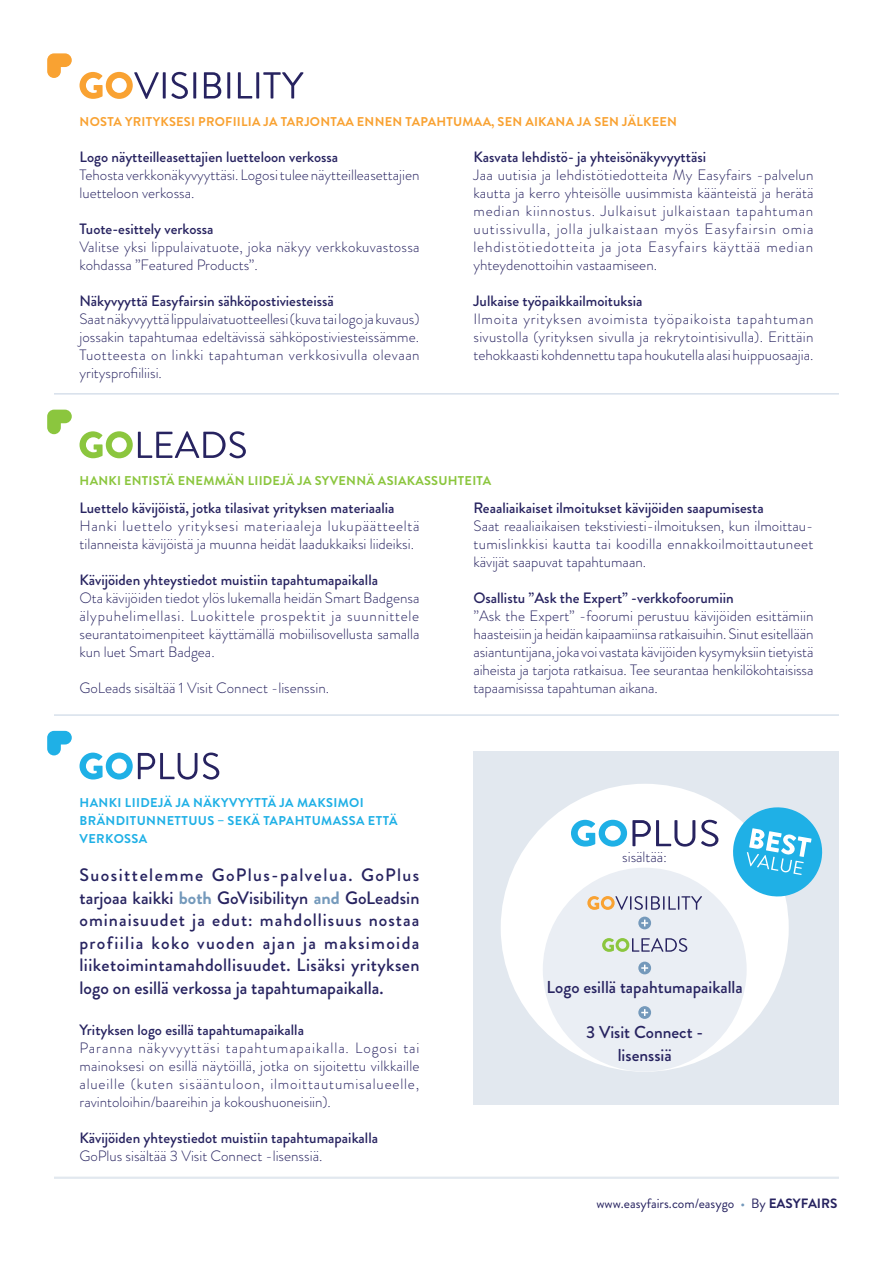
<style>
.page{position:relative;width:893px;height:1263px;background:#fff}
.page>*{position:absolute;margin:0;border:0;box-sizing:border-box;transform-origin:0 0}
.t1{font:500 18px/22.5px "Brandon Grotesque";color:#272360;text-align:justify}
.t2{font:500 17.25px/23.5px "Brandon Grotesque";color:#272360;text-align:center}
.t3{font:300 15px/18px "Brandon Grotesque";color:#272360;text-align:justify}
.t4{font:500 15px "Brandon Grotesque";color:#272360}
.t5{font:300 15px/18px "Brandon Grotesque";letter-spacing:.02em;color:#272360}
.t6{font:13.5px "Brandon Grotesque";color:#272360}
.t7{font:700 12.75px/18px "Brandon Grotesque";letter-spacing:.03em;color:#1fb0e6}
.t8{font:700 12.75px "Brandon Grotesque";letter-spacing:.02em;color:#f9a232}
.t9{font:700 12.75px "Brandon Grotesque";letter-spacing:.02em;color:#8bc63e}
.s1{font-weight:700;color:#7499bb}
.s2{color:#7499bb}
.s3{font-weight:700}
</style>
<div class="page">
<hr style="left:54px;top:1176px;width:785px;height:3px;background:#e2e8ef">
<hr style="left:54px;top:393px;width:785px;height:2px;background:#d7e0eb">
<hr style="left:54px;top:714px;width:785px;height:2px;background:#d7e0eb">
<svg style="left:80px;top:72px;width:79px;height:27px"></svg>
<hr style="left:163px;top:72px;width:3px;height:27px;background:#272360">
<svg style="left:171px;top:72px;width:17px;height:27px"></svg>
<hr style="left:193px;top:72px;width:3px;height:27px;background:#272360">
<svg style="left:204px;top:72px;width:17px;height:27px"></svg>
<hr style="left:227px;top:72px;width:3px;height:27px;background:#272360">
<svg style="left:238px;top:72px;width:14px;height:27px"></svg>
<hr style="left:256px;top:72px;width:3px;height:27px;background:#272360">
<svg style="left:263px;top:72px;width:41px;height:27px"></svg>
<svg style="left:47px;top:53px;width:25px;height:25px"></svg>
<svg style="left:47px;top:410px;width:25px;height:24px"></svg>
<svg style="left:80px;top:431px;width:166px;height:27px"></svg>
<div style="left:473px;top:751px;width:366px;height:353px;background:#e2e8ef"></div>
<div style="left:501px;top:784px;width:288px;height:288px;background:#fff;border-radius:50%"></div>
<svg style="left:729px;top:807px;width:94px;height:92px"></svg>
<svg style="left:47px;top:731px;width:25px;height:24px"></svg>
<svg style="left:80px;top:752px;width:117px;height:27px"></svg>
<svg style="left:203px;top:752px;width:16px;height:27px"></svg>
<div style="left:543px;top:868px;width:204px;height:203px;background:#eaeef4;border-radius:50%"></div>
<svg style="left:571px;top:820px;width:124px;height:27px"></svg>
<svg style="left:701px;top:820px;width:17px;height:27px"></svg>
<svg style="left:587px;top:896px;width:115px;height:14px"></svg>
<div style="left:638px;top:917px;width:13px;height:12px;background:#7499bb;border-radius:50%"></div>
<svg style="left:641px;top:919px;width:7px;height:7px"></svg>
<svg style="left:602px;top:938px;width:85px;height:14px"></svg>
<div style="left:638px;top:962px;width:13px;height:12px;background:#7499bb;border-radius:50%"></div>
<svg style="left:641px;top:964px;width:7px;height:7px"></svg>
<svg style="left:638px;top:1006px;width:13px;height:13px"></svg>
<svg style="left:641px;top:1009px;width:7px;height:7px"></svg>
<p class="t8" style="left:80px;top:113px;width:599px">NOSTA YRITYKSESI PROFIILIA JA TARJONTAA ENNEN TAPAHTUMAA, SEN AIKANA JA SEN JÄLKEEN</p>
<p class="t4" style="left:473px;top:146px;width:234px">Kasvata lehdistö- ja yhteisönäkyvyyttäsi</p>
<p class="t3" style="left:473px;top:166px;width:342px">Jaa uutisia ja lehdistötiedotteita My Easyfairs -palvelun kautta ja kerro yhteisölle uusimmista käänteistä ja herätä median kiinnostus. Julkaisut julkaistaan tapahtuman uutissivulla, jolla julkaistaan myös Easyfairsin omia lehdistötiedotteita ja jota Easyfairs käyttää median yhteydenottoihin vastaamiseen.</p>
<p class="t4" style="left:473px;top:290px;width:171px">Julkaise työpaikkailmoituksia</p>
<p class="t3" style="left:473px;top:310px;width:342px">Ilmoita yrityksen avoimista työpaikoista tapahtuman sivustolla (yrityksen sivulla ja rekrytointisivulla). Erittäin tehokkaasti kohdennettu tapa houkutella alasi huippuosaajia.</p>
<p class="t4" style="left:80px;top:146px;width:260px">Logo näytteilleasettajien luetteloon verkossa</p>
<p class="t3" style="left:80px;top:166px;width:341px">Tehosta verkkonäkyvyyttäsi. Logosi tulee näytteilleasettajien luetteloon verkossa.</p>
<p class="t4" style="left:80px;top:218px;width:136px">Tuote-esittely verkossa</p>
<p class="t5" style="left:80px;top:238px;width:342px">Valitse yksi lippulaivatuote, joka näkyy verkkokuvastossa kohdassa ”Featured Products”.</p>
<p class="t4" style="left:80px;top:290px;width:256px">Näkyvyyttä Easyfairsin sähköpostiviesteissä</p>
<p class="t3" style="left:80px;top:310px;width:342px">Saat näkyvyyttä lippulaivatuotteellesi (kuva tai logo ja kuvaus) jossakin tapahtumaa edeltävissä sähköpostiviesteissämme.<br>Tuotteesta on linkki tapahtuman verkkosivulla olevaan yritysprofiiliisi.</p>
<p class="t9" style="left:80px;top:472px;width:413px">HANKI ENTISTÄ ENEMMÄN LIIDEJÄ JA SYVENNÄ ASIAKASSUHTEITA</p>
<p class="t4" style="left:80px;top:497px;width:317px">Luettelo kävijöistä, jotka tilasivat yrityksen materiaalia</p>
<p class="t3" style="left:80px;top:517px;width:342px">Hanki luettelo yrityksesi materiaaleja lukupäätteeltä tilanneista kävijöistä ja muunna heidät laadukkaiksi liideiksi.</p>
<p class="t4" style="left:80px;top:569px;width:300px">Kävijöiden yhteystiedot muistiin tapahtumapaikalla</p>
<p class="t3" style="left:80px;top:589px;width:341px">Ota kävijöiden tiedot ylös lukemalla heidän Smart Badgensa älypuhelimellasi. Luokittele prospektit ja suunnittele seurantatoimenpiteet käyttämällä mobiilisovellusta samalla kun luet Smart Badgea.</p>
<p class="t3" style="left:80px;top:679px;width:251px">GoLeads sisältää 1 Visit Connect -lisenssin.</p>
<p class="t7" style="left:80px;top:794px;width:319px">HANKI LIIDEJÄ JA NÄKYVYYTTÄ JA MAKSIMOI<br>BRÄNDITUNNETTUUS – SEKÄ TAPAHTUMASSA ETTÄ<br>VERKOSSA</p>
<p class="t1" style="left:80px;top:864px;width:342px">Suosittelemme GoPlus-palvelua. GoPlus tarjoaa kaikki <span class="s1">both</span> GoVisibilityn <span class="s1">and</span> GoLeadsin ominaisuudet ja edut: mahdollisuus nostaa profiilia koko vuoden ajan ja maksimoida liiketoimintamahdollisuudet. Lisäksi yrityksen logo on esillä verkossa ja tapahtumapaikalla.</p>
<p class="t4" style="left:80px;top:1019px;width:226px">Yrityksen logo esillä tapahtumapaikalla</p>
<p class="t3" style="left:80px;top:1039px;width:342px">Paranna näkyvyyttäsi tapahtumapaikalla. Logosi tai mainoksesi on esillä näytöillä, jotka on sijoitettu vilkkaille alueille (kuten sisääntuloon, ilmoittautumisalueelle, ravintoloihin/baareihin ja kokoushuoneisiin).</p>
<p class="t4" style="left:80px;top:1127px;width:300px">Kävijöiden yhteystiedot muistiin tapahtumapaikalla</p>
<p class="t3" style="left:80px;top:1147px;width:244px">GoPlus sisältää 3 Visit Connect -lisenssiä.</p>
<p class="t4" style="left:473px;top:497px;width:292px">Reaaliaikaiset ilmoitukset kävijöiden saapumisesta</p>
<p class="t3" style="left:473px;top:517px;width:341px">Saat reaaliaikaisen tekstiviesti-ilmoituksen, kun ilmoittau&shy;tumislinkkisi kautta tai koodilla ennakkoilmoittautuneet kävijät saapuvat tapahtumaan.</p>
<p class="t4" style="left:473px;top:587px;width:262px">Osallistu ”Ask the Expert” -verkkofoorumiin</p>
<p class="t3" style="left:473px;top:607px;width:342px">”Ask the Expert” -foorumi perustuu kävijöiden esittämiin haasteisiin ja heidän kaipaamiinsa ratkaisuihin. Sinut esitellään asiantuntijana, joka voi vastata kävijöiden kysymyksiin tietyistä aiheista ja tarjota ratkaisua. Tee seurantaa henkilökohtaisissa tapaamisissa tapahtuman aikana.</p>
<p class="t3" style="left:622px;top:847px;width:47px">sisältää:</p>
<p class="t2" style="left:547px;top:976px;width:198px">Logo esillä tapahtumapaikalla</p>
<p class="t2" style="left:586px;top:1020px;width:119px">3 Visit Connect - lisenssiä</p>
<p class="t6" style="left:596px;top:1194px;width:243px">www.easyfairs.com/easygo <span class="s2">•</span> By <span class="s3">EASYFAIRS</span></p>
</div>
